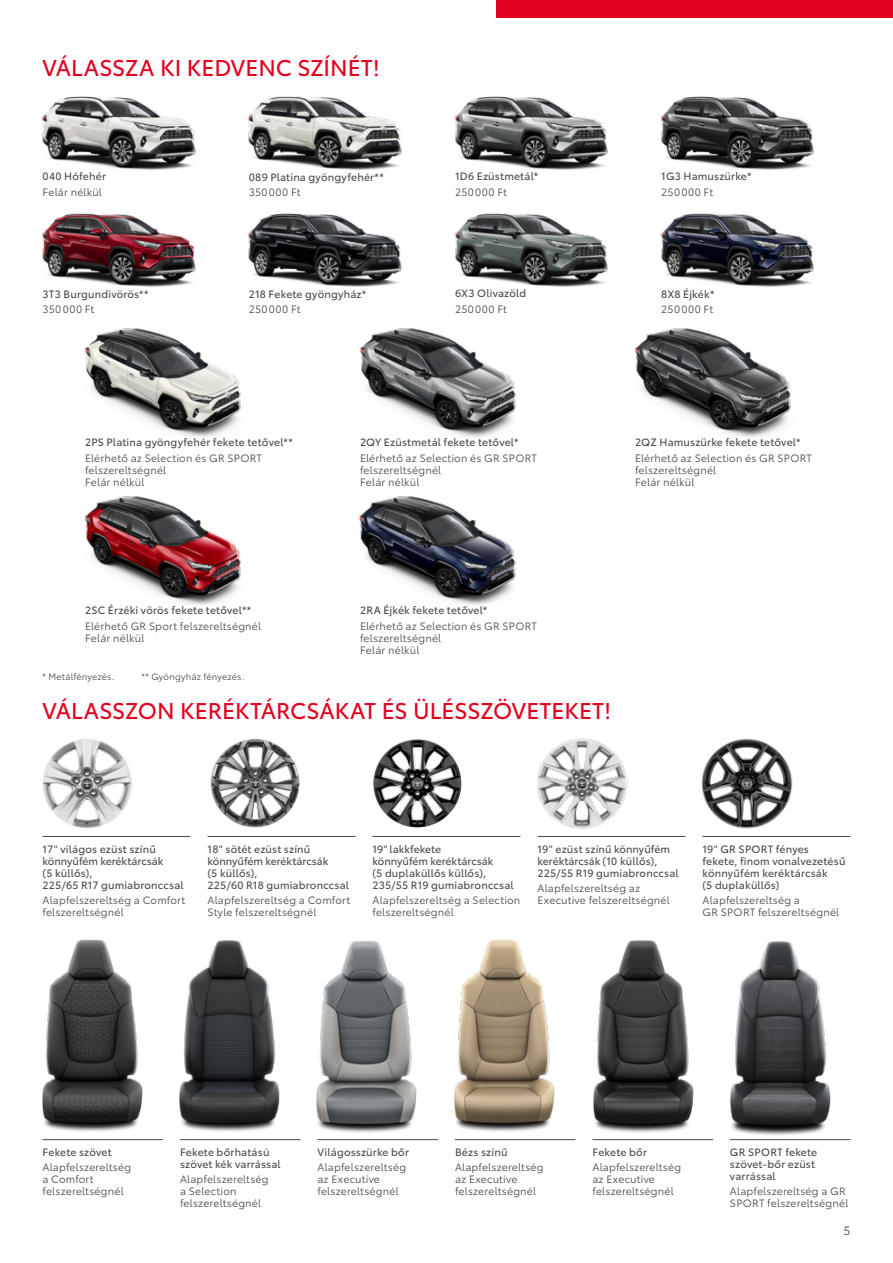
<style>
.page{position:relative;width:893px;height:1263px;background:#fff}
.page>*{position:absolute;margin:0;border:0;box-sizing:border-box;transform-origin:0 0}
.t1{font:22.5px "Toyota Type";letter-spacing:-.005em;color:#e3001f}
.t2{font:12px "Toyota Type";color:#494948}
.t3{font:10.5px/12px "Toyota Type";letter-spacing:.02em;color:#494948}
.t4{font:10.5px/12px "Toyota Type";letter-spacing:.015em;color:#494948}
.t5{font:9px "Toyota Type";letter-spacing:.015em;color:#494948}
</style>
<div class="page">
<img style="left:84px;top:335px;width:157px;height:102px">
<img style="left:359px;top:335px;width:157px;height:102px">
<img style="left:634px;top:335px;width:157px;height:102px">
<img style="left:358px;top:496px;width:158px;height:109px">
<img style="left:84px;top:496px;width:157px;height:109px">
<img style="left:43px;top:739px;width:89px;height:89px;border-radius:45px">
<img style="left:537px;top:739px;width:90px;height:89px">
<img style="left:702px;top:739px;width:90px;height:89px">
<img style="left:317px;top:940px;width:99px;height:201px">
<img style="left:592px;top:940px;width:100px;height:201px">
<img style="left:692px;top:941px;width:159px;height:200px">
<img style="left:42px;top:939px;width:99px;height:202px">
<img style="left:141px;top:940px;width:176px;height:201px">
<img style="left:416px;top:939px;width:160px;height:202px">
<hr style="left:317px;top:1139px;width:121px;height:1px;background:#494948">
<hr style="left:43px;top:1139px;width:120px;height:1px;background:#494948">
<hr style="left:180px;top:1139px;width:120px;height:1px;background:#494948">
<hr style="left:455px;top:1139px;width:120px;height:1px;background:#494948">
<hr style="left:592px;top:1139px;width:121px;height:1px;background:#494948">
<hr style="left:730px;top:1139px;width:120px;height:1px;background:#494948">
<hr style="left:43px;top:836px;width:147px;height:1px;background:#494948">
<hr style="left:207px;top:836px;width:148px;height:1px;background:#494948">
<hr style="left:372px;top:836px;width:148px;height:1px;background:#494948">
<hr style="left:537px;top:836px;width:148px;height:1px;background:#494948">
<hr style="left:702px;top:836px;width:148px;height:1px;background:#494948">
<img style="left:210px;top:739px;width:89px;height:88px;border-radius:44px">
<img style="left:373px;top:739px;width:89px;height:88px;border-radius:44px">
<img style="left:454px;top:96px;width:154px;height:74px">
<img style="left:660px;top:96px;width:154px;height:74px">
<img style="left:41px;top:96px;width:155px;height:74px">
<img style="left:435px;top:213px;width:173px;height:122px">
<img style="left:247px;top:218px;width:188px;height:117px">
<img style="left:247px;top:96px;width:155px;height:122px">
<img style="left:42px;top:213px;width:154px;height:122px">
<img style="left:647px;top:213px;width:167px;height:122px">
<div style="left:497px;top:0;width:396px;height:17px;background:#e3001f"></div>
<h1 class="t1" style="left:43px;top:51px;width:339px">VÁLASSZA KI KEDVENC SZÍNÉT!</h1>
<p class="t4" style="left:43px;top:169px;width:65px">040 Hófehér</p>
<p class="t3" style="left:43px;top:185px;width:61px">Felár nélkül</p>
<p class="t4" style="left:249px;top:170px;width:137px">089 Platina gyöngyfehér**</p>
<p class="t3" style="left:249px;top:186px;width:53px">350000 Ft</p>
<p class="t4" style="left:455px;top:169px;width:85px">1D6 Ezüstmetál*</p>
<p class="t3" style="left:455px;top:185px;width:53px">250000 Ft</p>
<p class="t4" style="left:661px;top:169px;width:92px">1G3 Hamuszürke*</p>
<p class="t3" style="left:661px;top:185px;width:53px">250000 Ft</p>
<p class="t4" style="left:43px;top:287px;width:108px">3T3 Burgundivörös**</p>
<p class="t3" style="left:43px;top:303px;width:53px">350000 Ft</p>
<p class="t4" style="left:249px;top:287px;width:119px">218 Fekete gyöngyház*</p>
<p class="t3" style="left:249px;top:303px;width:53px">250000 Ft</p>
<p class="t4" style="left:455px;top:286px;width:73px">6X3 Olivazöld</p>
<p class="t3" style="left:455px;top:302px;width:53px">250000 Ft</p>
<p class="t4" style="left:661px;top:287px;width:55px">8X8 Éjkék*</p>
<p class="t3" style="left:661px;top:303px;width:53px">250000 Ft</p>
<p class="t4" style="left:85px;top:435px;width:209px">2PS Platina gyöngyfehér fekete tetővel**</p>
<p class="t3" style="left:85px;top:451px;width:179px">Elérhető az Selection és GR SPORT felszereltségnél<br>Felár nélkül</p>
<p class="t4" style="left:360px;top:435px;width:160px">2QY Ezüstmetál fekete tetővel*</p>
<p class="t3" style="left:360px;top:451px;width:179px">Elérhető az Selection és GR SPORT felszereltségnél<br>Felár nélkül</p>
<p class="t4" style="left:635px;top:435px;width:167px">2QZ Hamuszürke fekete tetővel*</p>
<p class="t3" style="left:635px;top:451px;width:179px">Elérhető az Selection és GR SPORT felszereltségnél<br>Felár nélkül</p>
<p class="t4" style="left:85px;top:604px;width:168px">2SC Érzéki vörös fekete tetővel**</p>
<p class="t3" style="left:85px;top:619px;width:178px">Elérhető GR Sport felszereltségnél<br>Felár nélkül</p>
<p class="t5" style="left:43px;top:670px;width:73px">* Metálfényezés.</p>
<p class="t5" style="left:141px;top:670px;width:104px">** Gyöngyház fényezés.</p>
<p class="t4" style="left:360px;top:604px;width:129px">2RA Éjkék fekete tetővel*</p>
<p class="t3" style="left:360px;top:619px;width:179px">Elérhető az Selection és GR SPORT felszereltségnél<br>Felár nélkül</p>
<h1 class="t1" style="left:43px;top:694px;width:570px">VÁLASSZON KERÉKTÁRCSÁKAT ÉS ÜLÉSSZÖVETEKET!</h1>
<p class="t4" style="left:43px;top:842px;width:143px">17" világos ezüst színű könnyűfém keréktárcsák<br>(5 küllős),<br>225/65 R17 gumiabronccsal</p>
<p class="t3" style="left:43px;top:893px;width:144px">Alapfelszereltség a Comfort felszereltségnél</p>
<p class="t4" style="left:207px;top:842px;width:143px">18" sötét ezüst színű könnyűfém keréktárcsák<br>(5 küllős),<br>225/60 R18 gumiabronccsal</p>
<p class="t3" style="left:207px;top:893px;width:144px">Alapfelszereltség a Comfort<br>Style felszereltségnél</p>
<p class="t4" style="left:372px;top:842px;width:143px">19" lakkfekete<br>könnyűfém keréktárcsák<br>(5 duplaküllős küllős),<br>235/55 R19 gumiabronccsal</p>
<p class="t3" style="left:372px;top:893px;width:149px">Alapfelszereltség a Selection felszereltségnél</p>
<p class="t4" style="left:537px;top:842px;width:143px">19" ezüst színű könnyűfém keréktárcsák (10 küllős),<br>225/55 R19 gumiabronccsal</p>
<p class="t3" style="left:537px;top:881px;width:134px">Alapfelszereltség az<br>Executive felszereltségnél</p>
<p class="t4" style="left:702px;top:842px;width:145px">19" GR SPORT fényes fekete, finom vonalvezetésű könnyűfém keréktárcsák<br>(5 duplaküllős)</p>
<p class="t3" style="left:702px;top:893px;width:138px">Alapfelszereltség a<br>GR SPORT felszereltségnél</p>
<p class="t4" style="left:43px;top:1145px;width:71px">Fekete szövet</p>
<p class="t3" style="left:43px;top:1160px;width:90px">Alapfelszereltség a Comfort felszereltségnél</p>
<p class="t4" style="left:180px;top:1145px;width:102px">Fekete bőrhatású szövet kék varrással</p>
<p class="t3" style="left:180px;top:1172px;width:90px">Alapfelszereltség a Selection felszereltségnél</p>
<p class="t4" style="left:317px;top:1145px;width:93px">Világosszürke bőr</p>
<p class="t3" style="left:317px;top:1160px;width:90px">Alapfelszereltség az Executive felszereltségnél</p>
<p class="t4" style="left:455px;top:1145px;width:54px">Bézs színű</p>
<p class="t3" style="left:455px;top:1160px;width:90px">Alapfelszereltség az Executive felszereltségnél</p>
<p class="t4" style="left:592px;top:1145px;width:56px">Fekete bőr</p>
<p class="t3" style="left:592px;top:1160px;width:90px">Alapfelszereltség az Executive felszereltségnél</p>
<p class="t4" style="left:730px;top:1145px;width:89px">GR SPORT fekete szövet-bőr ezüst varrással</p>
<p class="t3" style="left:730px;top:1184px;width:120px">Alapfelszereltség a GR<br>SPORT felszereltségnél</p>
<p class="t2" style="left:844px;top:1222px;width:8px">5</p>
</div>
